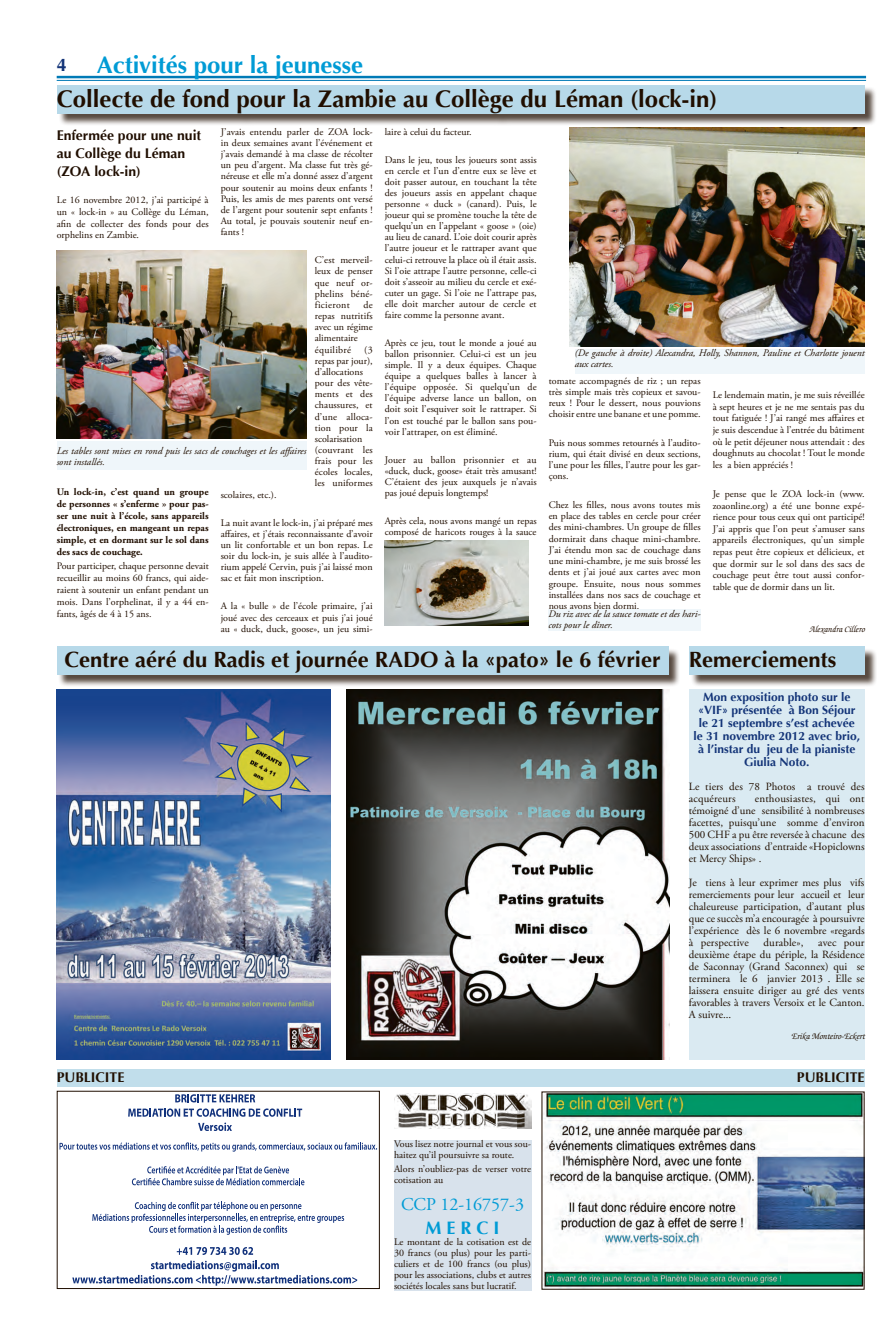
<style>
.page{position:relative;width:893px;height:1333px;background:#fff}
.page>*{position:absolute;margin:0;border:0;box-sizing:border-box;transform-origin:0 0}
.titre{font:700 24px "Optima";color:#200e00}
.titre-2{font:700 24px "Optima";color:#009bd5}
.sous_titre1{font:700 22px "Optima";color:#200e00}
.texte{font:18px "Adobe Garamond Pro";color:#009bd5}
.sous_titre1-2{font:700 18px "Optima";color:#009bd5}
.t1{font:700 18px "Optima";color:#133478}
.sous_titre_2{font:700 14px/17.9px "Optima";color:#200e00}
.signature{font:700 14px "Optima";color:#200e00}
.sous_titre_3{font:700 12px/13px "Optima";color:#133478;text-align:center}
.texte-2{font:11px/12px "Adobe Garamond Pro";color:#200e00;text-align:justify}
.texte1{font:10px/11.2px "Adobe Garamond Pro";color:#200e00;text-align:justify}
.texte1-2{font:italic 10px/11px "Adobe Garamond Pro";color:#200e00}
.texte1-3{font:700 10px/11.9px "Adobe Garamond Pro";color:#200e00;text-align:justify}
.signature-2{font:italic 500 9px "Zapf Chancery";color:#200e00}
</style>
<div class="page">
<hr style="left:57px;top:76px;width:809px;height:2px;background:#007ab6">
<hr style="left:57px;top:80px;width:809px;height:1px;background:#007ab6">
<div style="left:57px;top:1069px;width:808px;height:17px;background:#c1deeb"></div>
<div style="left:394px;top:1140px;width:137px;height:150px;background:#d8e2ec"></div>
<img style="left:394px;top:1093px;width:137px;height:35px">
<img style="left:543px;top:1093px;width:320px;height:194px">
<svg style="left:175px;top:1094px;width:80px;height:8px"></svg>
<svg style="left:128px;top:1108px;width:174px;height:8px"></svg>
<svg style="left:198px;top:1122px;width:34px;height:8px"></svg>
<svg style="left:177px;top:1247px;width:76px;height:7px"></svg>
<svg style="left:72px;top:1260px;width:285px;height:25px"></svg>
<svg style="left:60px;top:1142px;width:317px;height:9px"></svg>
<svg style="left:132px;top:1166px;width:172px;height:19px"></svg>
<svg style="left:92px;top:1201px;width:252px;height:33px"></svg>
<div style="left:59px;top:87px;width:818px;height:39px;background:#200e00;opacity:.75"></div>
<div style="left:57px;top:85px;width:808px;height:28px;background:#b7d9e9"></div>
<div style="left:58px;top:648px;width:623px;height:39px;background:#200e00;opacity:.75"></div>
<div style="left:57px;top:646px;width:611px;height:29px;background:#b7d9e9"></div>
<img style="left:569px;top:127px;width:296px;height:219px">
<img style="left:57px;top:251px;width:249px;height:187px">
<img style="left:385px;top:540px;width:143px;height:85px">
<div style="left:575px;top:349px;width:290px;height:24px;background:#eff6fa"></div>
<div style="left:548px;top:609px;width:153px;height:22px;background:#eff6fa"></div>
<div style="left:57px;top:441px;width:249px;height:29px;background:#eff6fa"></div>
<img style="left:57px;top:690px;width:274px;height:369px">
<img style="left:347px;top:690px;width:323px;height:369px">
<div style="left:689px;top:690px;width:176px;height:369px;background:#daeaf2"></div>
<div style="left:690px;top:648px;width:187px;height:39px;background:#200e00;opacity:.75"></div>
<div style="left:689px;top:646px;width:176px;height:29px;background:#b7d9e9"></div>
<p class="t1" style="left:57px;top:55px;width:12px">4</p>
<p class="titre-2" style="left:97px;top:51px;width:268px">Activités pour la jeunesse</p>
<p class="titre" style="left:57px;top:85px;width:662px">Collecte de fond pour la Zambie au Collège du Léman (lock-in)</p>
<p class="texte1" style="left:221px;top:126px;width:154px">J’avais entendu parler de ZOA lock&shy;in deux semaines avant l’événement et j’avais demandé à ma classe de récolter un peu d’argent. Ma classe fut très gé&shy;néreuse et elle m’a donné assez d’argent pour soutenir au moins deux enfants !<br>Puis, les amis de mes parents ont versé de l’argent pour soutenir sept enfants !<br>Au total, je pouvais soutenir neuf en&shy;fants !</p>
<p class="texte1" style="left:315px;top:255px;width:59px">C’est merveil&shy;leux de penser que neuf or&shy;phelins béné&shy;ficieront</p>
<p class="sous_titre_2" style="left:57px;top:127px;width:146px">Enfermée pour une nuit au Collège du Léman (ZOA lock-in)</p>
<p class="texte1" style="left:57px;top:194px;width:153px;line-height:11.9px">Le 16 novembre 2012, j’ai participé à un « lock-in » au Collège du Léman, afin de collecter des fonds pour des orphelins en Zambie.</p>
<p class="texte1" style="left:315px;top:299px;width:59px;text-align:left;text-indent:49px">de repas nutritifs avec un régime alimentaire équilibré</p>
<p class="texte1" style="left:315px;top:344px;width:59px;text-align:left;text-indent:49px">(3 repas par jour), d’allocations pour des vête&shy;ments et des chaussures, et d’une alloca&shy;tion pour la scolarisation (couvrant les frais pour les écoles locales, les uniformes</p>
<p class="texte1-2" style="left:57px;top:445px;width:251px">Les tables sont mises en rond puis les sacs de couchages et les affaires sont installés.</p>
<p class="texte1-3" style="left:57px;top:486px;width:153px">Un lock-in, c’est quand un groupe de personnes « s’enferme » pour pas&shy;ser une nuit à l’école, sans appareils électroniques, en mangeant un repas simple, et en dormant sur le sol dans des sacs de couchage.</p>
<p class="texte1" style="left:57px;top:560px;width:153px;line-height:11.9px">Pour participer, chaque personne devait recueillir au moins 60 francs, qui aide&shy;raient à soutenir un enfant pendant un mois. Dans l’orphelinat, il y a 44 en&shy;fants, âgés de 4 à 15 ans.</p>
<p class="texte1" style="left:221px;top:489px;width:57px">scolaires, etc.).</p>
<p class="texte1" style="left:221px;top:517px;width:153px">La nuit avant le lock-in, j’ai préparé mes affaires, et j’étais reconnaissante d’avoir un lit confortable et un bon repas. Le soir du lock-in, je suis allée à l’audito&shy;rium appelé Cervin, puis j’ai laissé mon sac et fait mon inscription.</p>
<p class="texte1" style="left:221px;top:601px;width:153px">A la « bulle » de l’école primaire, j’ai joué avec des cerceaux et puis j’ai joué au « duck, duck, goose», un jeu simi-</p>
<p class="texte1" style="left:385px;top:126px;width:88px">laire à celui du facteur.</p>
<p class="texte1" style="left:385px;top:154px;width:154px">Dans le jeu, tous les joueurs sont assis en cercle et l’un d’entre eux se lève et doit passer autour, en touchant la tête des joueurs assis en appelant chaque personne « duck » (canard). Puis, le joueur qui se promène touche la tête de quelqu’un en l’appelant « goose » (oie) au lieu de canard. L’oie doit courir après l’autre joueur et le rattraper avant que celui-ci retrouve la place où il était assis.<br>Si l’oie attrape l’autre personne, celle-ci doit s’asseoir au milieu du cercle et exé&shy;cuter un gage. Si l’oie ne l’attrape pas, elle doit marcher autour de cercle et faire comme la personne avant.</p>
<p class="texte1" style="left:385px;top:337px;width:154px">Après ce jeu, tout le monde a joué au ballon prisonnier. Celui-ci est un jeu simple. Il y a deux équipes. Chaque équipe a quelques balles à lancer à l’équipe opposée. Si quelqu’un de l’équipe adverse lance un ballon, on doit soit l’esquiver soit le rattraper. Si l’on est touché par le ballon sans pou&shy;voir l’attraper, on est éliminé.</p>
<p class="texte1" style="left:385px;top:454px;width:154px">Jouer au ballon prisonnier et au «duck, duck, goose» était très amusant!<br>C’étaient des jeux auxquels je n’avais pas joué depuis longtemps!</p>
<p class="texte1" style="left:385px;top:515px;width:153px">Après cela, nous avons mangé un repas composé de haricots rouges à la sauce</p>
<p class="texte1-2" style="left:575px;top:348px;width:291px">(De gauche à droite) Alexandra, Holly, Shannon, Pauline et Charlotte jouent aux cartes.</p>
<p class="texte1" style="left:549px;top:375px;width:154px">tomate accompagnés de riz ; un repas très simple mais très copieux et savou&shy;reux ! Pour le dessert, nous pouvions choisir entre une banane et une pomme.</p>
<p class="texte1" style="left:549px;top:437px;width:153px">Puis nous sommes retournés à l’audito&shy;rium, qui était divisé en deux sections, l’une pour les filles, l’autre pour les gar&shy;çons.</p>
<p class="texte1" style="left:549px;top:499px;width:154px">Chez les filles, nous avons toutes mis en place des tables en cercle pour créer des mini-chambres. Un groupe de filles dormirait dans chaque mini-chambre.<br>J’ai étendu mon sac de couchage dans une mini-chambre, je me suis brossé les dents et j’ai joué aux cartes avec mon groupe. Ensuite, nous nous sommes installées dans nos sacs de couchage et nous avons bien dormi.</p>
<p class="texte1-2" style="left:548px;top:608px;width:154px">Du riz avec de la sauce tomate et des hari&shy;cots pour le dîner.</p>
<p class="texte1" style="left:713px;top:389px;width:153px;line-height:11.6px">Le lendemain matin, je me suis réveillée à sept heures et je ne me sentais pas du tout fatiguée ! J’ai rangé mes affaires et je suis descendue à l’entrée du bâtiment où le petit déjeuner nous attendait : des doughnuts au chocolat ! Tout le monde les a bien appréciés !</p>
<p class="texte1" style="left:713px;top:488px;width:153px;line-height:11.6px">Je pense que le ZOA lock-in (www. zoaonline.org) a été une bonne expé&shy;rience pour tous ceux qui ont participé!<br>J’ai appris que l’on peut s’amuser sans appareils électroniques, qu’un simple repas peut être copieux et délicieux, et que dormir sur le sol dans des sacs de couchage peut être tout aussi confor&shy;table que de dormir dans un lit.</p>
<p class="signature-2" style="left:809px;top:624px;width:57px">Alexandra Cillero</p>
<p class="sous_titre1" style="left:64px;top:646px;width:598px">Centre aéré du Radis et journée RADO à la «pato» le 6 février</p>
<p class="sous_titre1" style="left:689px;top:646px;width:149px">Remerciements</p>
<p class="sous_titre_3" style="left:693px;top:690px;width:168px">Mon exposition photo sur le «VIF» présentée à Bon Séjour le 21 septembre s’est achevée le 31 novembre 2012 avec brio, à l’instar du jeu de la pianiste<br>Giulia Noto.</p>
<p class="texte-2" style="left:689px;top:781px;width:177px">Le tiers des 78 Photos a trouvé des acquéreurs</p>
<p class="texte-2" style="left:689px;top:793px;width:177px;text-indent:66px">enthousiastes, qui ont témoigné d’une sensibilité à nombreuses facettes, puisqu’une somme d’environ 500 CHF a pu être reversée à chacune des deux associations d’entraide «Hopiclowns et Mercy Ships» .</p>
<p class="texte-2" style="left:689px;top:877px;width:177px">Je tiens à leur exprimer mes plus vifs remerciements pour leur accueil et leur chaleureuse participation, d’autant plus que ce succès m’a encouragée à poursuivre l’expérience dès le 6 novembre «regards à perspective</p>
<p class="texte-2" style="left:764px;top:937px;width:41px">durable»,</p>
<p class="texte-2" style="left:689px;top:937px;width:177px;text-indent:129px">avec pour deuxième étape du périple, la Résidence de Saconnay (Grand Saconnex) qui se terminera le 6 janvier 2013 . Elle se laissera ensuite diriger au gré des vents favorables à travers Versoix et le Canton.<br>A suivre...</p>
<p class="signature-2" style="left:791px;top:1031px;width:75px">Erika Monteiro-Eckert</p>
<p class="signature" style="left:57px;top:1069px;width:69px">PUBLICITE</p>
<p class="signature" style="left:797px;top:1069px;width:69px">PUBLICITE</p>
<p class="texte1" style="left:394px;top:1138px;width:139px">Vous lisez notre journal et vous sou&shy;haitez qu’il poursuivre sa route.</p>
<p class="texte1" style="left:394px;top:1163px;width:139px">Alors n’oubliez-pas de verser votre cotisation au</p>
<p class="texte" style="left:401px;top:1193px;width:124px">CCP 12-16757-3</p>
<p class="sous_titre1-2" style="left:426px;top:1217px;width:76px">M E R C I</p>
<p class="texte1" style="left:394px;top:1236px;width:139px">Le montant de la cotisation est de 30 francs (ou plus) pour les parti&shy;culiers et de 100 francs (ou plus) pour les associations, clubs et autres sociétés locales sans but lucratif.</p>
</div>
